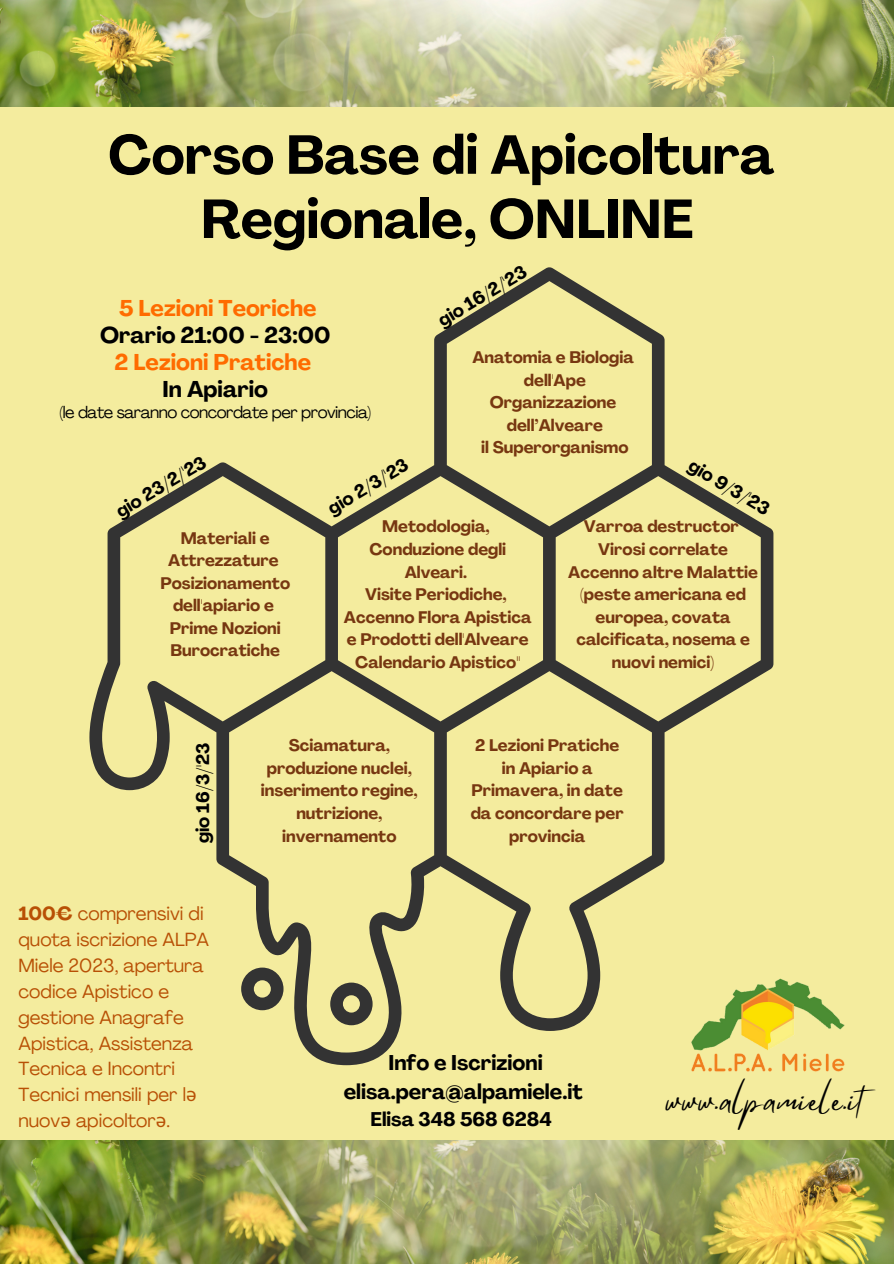
<style>
.page{position:relative;width:894px;height:1264px;background:#fff}
.page>*{position:absolute;margin:0;border:0;box-sizing:border-box;transform-origin:0 0}
.t1{font:700 54px/64.2px "Agrandir";color:#000;text-align:center}
.t2{font:31.5px "Mistrully";letter-spacing:.035em;color:#000}
.t3{font:700 22.5px "Agrandir";color:#ff6b00}
.t4{font:700 22.5px "Agrandir";color:#000}
.t5{font:700 21px/29.2px "Agrandir";color:#000;text-align:center}
.t6{font:700 19.5px "Agrandir";color:#000}
.t7{font:18.75px/26px "Agrandir";color:#b85005}
.t8{font:700 18px "Agrandir";color:#000}
.t9{font:700 16.5px/22.5px "Agrandir";color:#773711;text-align:center}
.t10{font:16.5px "Agrandir";letter-spacing:-.03em;color:#000}
.s1{font-weight:700}
.s2{font-family:"Noto Sans"}
</style>
<div class="page">
<div style="left:0;top:0;width:893px;height:1263px;background:#f4ec9e"></div>
<svg style="left:89px;top:267px;width:684px;height:798px"></svg>
<svg style="left:241px;top:967px;width:42px;height:43px"></svg>
<svg style="left:330px;top:982px;width:42px;height:43px"></svg>
<img style="left:666px;top:959px;width:179px;height:113px">
<img style="left:0;top:1140px;width:893px;height:123px">
<img style="left:0;top:0;width:893px;height:107px">
<h1 class="t1" style="left:108px;top:128px;width:667px">Corso Base di Apicoltura<br>Regionale, ONLINE</h1>
<p class="t8" style="left:435px;top:315px;width:102px;rotate:-31deg">gio 16/2/'23</p>
<p class="t9" style="left:472px;top:348px;width:163px">Anatomia e Biologia dell'Ape<br>Organizzazione dell’Alveare<br>il Superorganismo</p>
<h3 class="t3" style="left:119px;top:299px;width:199px">5 Lezioni Teoriche</h3>
<h3 class="t4" style="left:100px;top:326px;width:232px">Orario 21:00 - 23:00</h3>
<h3 class="t3" style="left:115px;top:353px;width:198px">2 Lezioni Pratiche</h3>
<h3 class="t4" style="left:163px;top:380px;width:107px">In Apiario</h3>
<p class="t10" style="left:59px;top:405px;width:313px">(le date saranno concordate per provincia)</p>
<p class="t8" style="left:114px;top:506px;width:103px;rotate:-31deg">gio 23/2/'23</p>
<p class="t8" style="left:325px;top:503px;width:92px;rotate:-31deg">gio 2/3/'23</p>
<p class="t8" style="left:693px;top:457px;width:93px;rotate:31deg">gio 9/3/'23</p>
<p class="t9" style="left:344px;top:517px;width:189px">Metodologia,<br>Conduzione degli<br>Alveari.<br>Visite Periodiche,<br>Accenno Flora Apistica e Prodotti dell'Alveare<br>Calendario Apistico"</p>
<p class="t9" style="left:568px;top:517px;width:191px">Varroa destructor<br>Virosi correlate<br>Accenno altre Malattie (peste americana ed europea, covata calcificata, nosema e nuovi nemici)</p>
<p class="t9" style="left:160px;top:528px;width:131px">Materiali e<br>Attrezzature<br>Posizionamento dell'apiario e<br>Prime Nozioni<br>Burocratiche</p>
<p class="t8" style="left:196px;top:843px;width:102px;rotate:-90deg">gio 16/3/'23</p>
<p class="t7" style="left:19px;top:902px;width:192px"><span class="s1">100€</span> comprensivi di quota iscrizione ALPA<br>Miele 2023, apertura codice Apistico e gestione Anagrafe<br>Apistica, Assistenza<br>Tecnica e Incontri<br>Tecnici mensili per l<span class="s2">ə </span>nuov<span class="s2">ə</span> apicoltor<span class="s2">ə</span>.</p>
<p class="t9" style="left:261px;top:736px;width:158px">Sciamatura, produzione nuclei, inserimento regine, nutrizione, invernamento</p>
<p class="t9" style="left:470px;top:736px;width:154px">2 Lezioni Pratiche in Apiario a<br>Primavera, in date da concordare per provincia</p>
<p class="t5" style="left:343px;top:1050px;width:240px">Info e Iscrizioni elisa.pera@alpamiele.it</p>
<p class="t6" style="left:370px;top:1111px;width:183px">Elisa 348 568 6284</p>
<h2 class="t2" style="left:665px;top:1075px;width:216px">www.alpamiele.it</h2>
</div>
